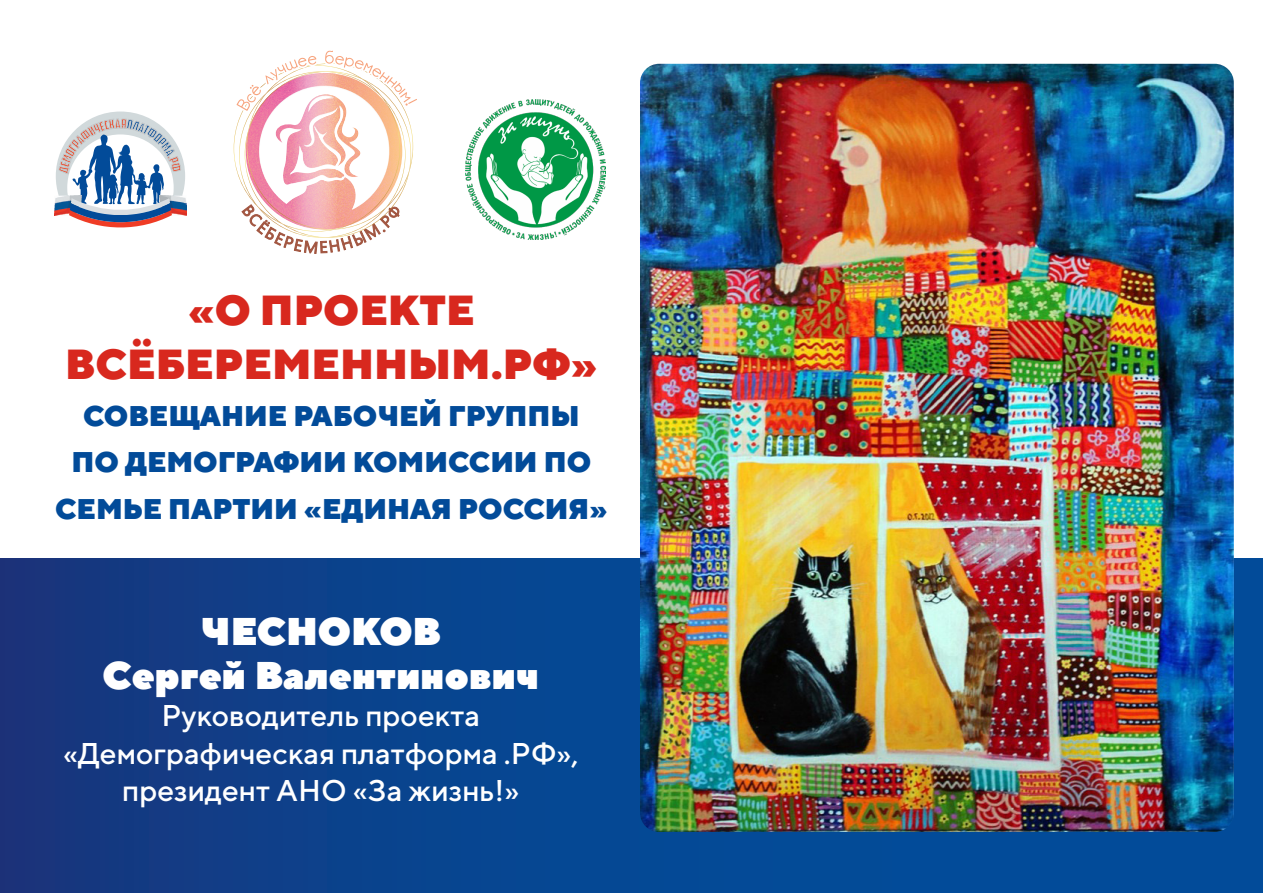
<style>
.page{position:relative;width:1263px;height:893px;background:#fff}
.page>*{position:absolute;margin:0;border:0;box-sizing:border-box;transform-origin:0 0}
.t1{font:900 42px "TT Norms";color:#d8281e}
.t2{font:800 38.7px "TT Norms";color:#fff}
.t3{font:500 30px/37.5px "TT Norms";color:#fff;text-align:center}
.t4{font:900 28.5px/46.5px "TT Norms";color:#024b99;text-align:center}
</style>
<div class="page">
<div style="left:0;top:558px;width:1263px;height:335px;background:linear-gradient(to right,#143a82,#0050a0)"></div>
<img style="left:405px;top:135px;width:8px;height:51px">
<svg style="left:408px;top:166px;width:2px;height:10px"></svg>
<svg style="left:258px;top:232px;width:127px;height:22px"></svg>
<img style="left:234px;top:135px;width:166px;height:97px">
<img style="left:279px;top:210px;width:86px;height:15px">
<img style="left:308px;top:210px;width:30px;height:20px">
<img style="left:254px;top:135px;width:131px;height:75px">
<svg style="left:234px;top:50px;width:183px;height:85px"></svg>
<img style="left:466px;top:99px;width:140px;height:141px">
<img style="left:640px;top:64px;width:594px;height:768px">
<svg style="left:54px;top:112px;width:133px;height:116px"></svg>
<p class="t1" style="left:188px;top:283px;width:288px">«О ПРОЕКТЕ</p>
<p class="t1" style="left:65px;top:337px;width:534px">ВСЁБЕРЕМЕННЫМ.РФ»</p>
<p class="t4" style="left:83px;top:392px;width:498px">СОВЕЩАНИЕ РАБОЧЕЙ ГРУППЫ</p>
<p class="t4" style="left:55px;top:438px;width:554px">ПО ДЕМОГРАФИИ КОМИССИИ ПО<br>СЕМЬЕ ПАРТИИ «ЕДИНАЯ РОССИЯ»</p>
<p class="t2" style="left:201px;top:606px;width:242px">ЧЕСНОКОВ</p>
<p class="t2" style="left:103px;top:649px;width:438px">Сергей Валентинович</p>
<p class="t3" style="left:63px;top:696px;width:517px">Руководитель проекта «Демографическая платформа .РФ», президент АНО «За жизнь!»</p>
</div>
